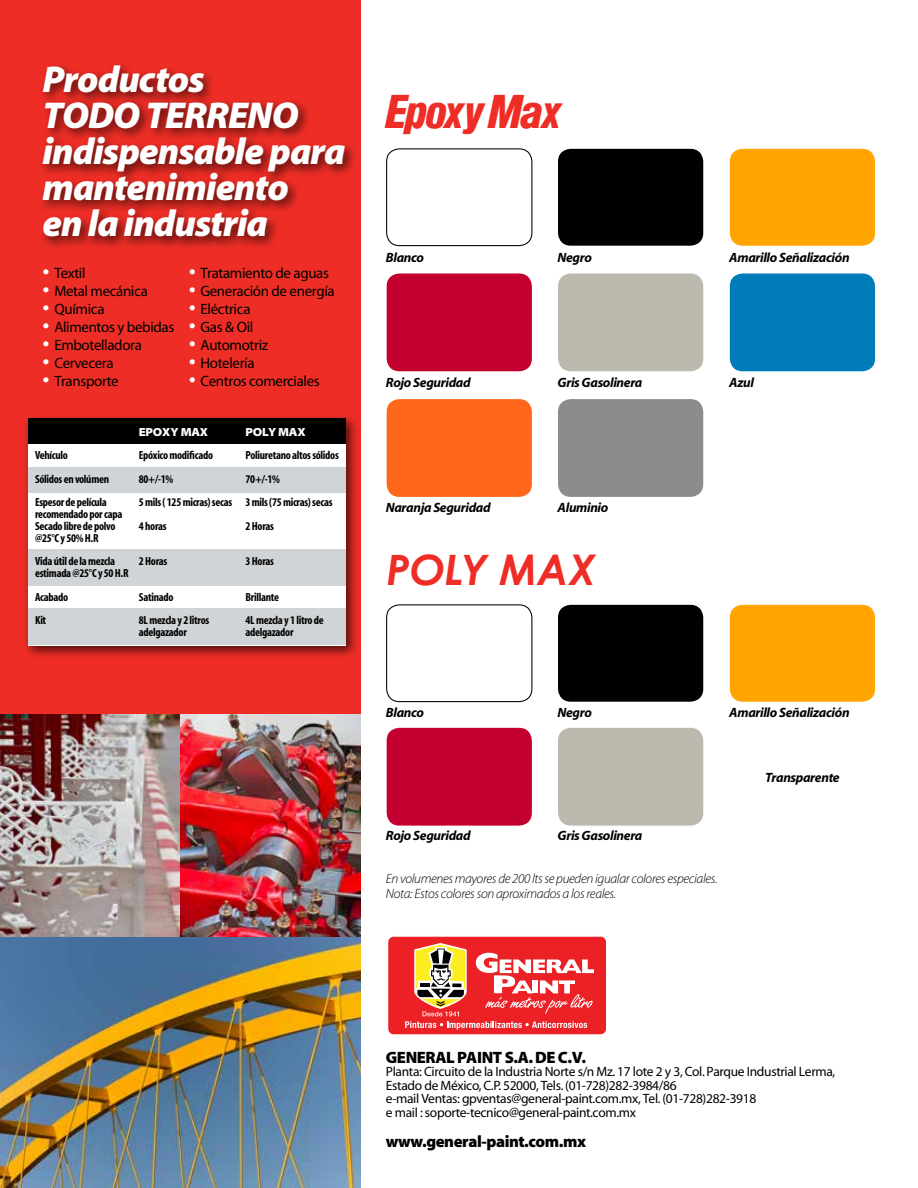
<style>
.page{position:relative;width:918px;height:1188px;background:#fff}
.page>*{position:absolute;margin:0;border:0;box-sizing:border-box;transform-origin:0 0}
.t1{font:49.35px "Nimbus San P Blac Cond Ital";color:#ee2e26}
.t2{font:italic 700 41.85px "Century Gothic";color:#ee2e26}
.t3{font:37.5px/36px "Myriad MM It 830 600";letter-spacing:-.015em;color:#fff}
.t4{font:16.5px "Myriad MM 830 600";letter-spacing:-.025em;color:#000}
.t5{font:15px "Myriad MM 400 600";letter-spacing:-.025em;color:#000}
.t6{font:13.5px/13.5px "Myriad MM 400 600";letter-spacing:-.025em;color:#000}
.t7{font:13.5px "Myriad MM It 700 600";letter-spacing:-.025em;color:#000}
.t8{font:13.5px/15px "Myriad MM It 215 600";letter-spacing:-.025em;color:#000}
.t9{font:11.7px/23.5px "Myriad MM 700 300";letter-spacing:-.105em;color:#000}
.t10{font:11.7px/23.5px "Myriad MM 700 300";letter-spacing:-.125em;color:#000}
.t11{font:11.7px/23.5px "Myriad MM 700 300";letter-spacing:-.06em;color:#000}
.t12{font:11.7px "Myriad MM 830 700";letter-spacing:-.025em;color:#fff}
.s1{font-family:"Myriad MM It 830 600";font-size:18px;color:#fff}
.s2{font-size:42.3px}
</style>
<div class="page">
<div style="left:0;top:0;width:360px;height:1188px;background:#ee2e26"></div>
<div style="left:386px;top:148px;width:146px;height:98px;border:1px solid #000;border-radius:13px"></div>
<div style="left:387px;top:274px;width:145px;height:97px;background:#c3002f;border-radius:13px"></div>
<div style="left:387px;top:399px;width:145px;height:98px;background:#ff671b;border-radius:13px"></div>
<div style="left:558px;top:149px;width:145px;height:97px;background:#000;border-radius:13px"></div>
<div style="left:558px;top:274px;width:145px;height:97px;background:#bcb9af;border-radius:13px"></div>
<div style="left:558px;top:399px;width:145px;height:98px;background:#8b8d8d;border-radius:13px"></div>
<div style="left:730px;top:149px;width:145px;height:97px;background:#ffa400;border-radius:13px"></div>
<div style="left:730px;top:274px;width:145px;height:97px;background:#007cba;border-radius:13px"></div>
<div style="left:386px;top:604px;width:146px;height:98px;border:1px solid #000;border-radius:13px"></div>
<div style="left:387px;top:728px;width:145px;height:98px;background:#c3002f;border-radius:13px"></div>
<div style="left:558px;top:605px;width:145px;height:97px;background:#000;border-radius:13px"></div>
<div style="left:558px;top:728px;width:145px;height:98px;background:#bcb9af;border-radius:13px"></div>
<div style="left:730px;top:605px;width:145px;height:97px;background:#ffa400;border-radius:13px"></div>
<svg style="left:388px;top:936px;width:218px;height:99px"></svg>
<div style="left:39px;top:61px;width:319px;height:189px;background:#000;opacity:.65"></div>
<div style="left:23px;top:414px;width:336px;height:245px;background:#000;opacity:.65"></div>
<div style="left:28px;top:418px;width:318px;height:227px;background:#fff"></div>
<div style="left:28px;top:418px;width:318px;height:25px;background:#000"></div>
<div style="left:28px;top:468px;width:318px;height:25px;background:#d1d4d6"></div>
<div style="left:28px;top:549px;width:318px;height:37px;background:#d1d4d6"></div>
<div style="left:28px;top:608px;width:318px;height:37px;background:#d1d4d6"></div>
<img style="left:0;top:715px;width:180px;height:222px">
<img style="left:180px;top:715px;width:180px;height:222px">
<img style="left:0;top:937px;width:361px;height:251px">
<h3 class="t3" style="left:43px;top:64px;width:304px">Productos<br>TODO TERRENO indispensable para mantenimiento<br>en la industria</h3>
<p class="t5" style="left:43px;top:265px;width:45px"><span class="s1">•</span> Textil</p>
<p class="t5" style="left:43px;top:283px;width:107px"><span class="s1">•</span> Metal mecánica</p>
<p class="t5" style="left:43px;top:301px;width:64px"><span class="s1">•</span> Química</p>
<p class="t5" style="left:43px;top:319px;width:133px"><span class="s1">•</span> Alimentos y bebidas</p>
<p class="t5" style="left:43px;top:337px;width:101px"><span class="s1">•</span> Embotelladora</p>
<p class="t5" style="left:43px;top:355px;width:73px"><span class="s1">•</span> Cervecera</p>
<p class="t5" style="left:43px;top:373px;width:78px"><span class="s1">•</span> Transporte</p>
<p class="t5" style="left:189px;top:265px;width:142px"><span class="s1">•</span> Tratamiento de aguas</p>
<p class="t5" style="left:189px;top:283px;width:148px"><span class="s1">•</span> Generación de energía</p>
<p class="t5" style="left:189px;top:301px;width:63px"><span class="s1">•</span> Eléctrica</p>
<p class="t5" style="left:189px;top:319px;width:66px"><span class="s1">•</span> Gas &amp; Oil</p>
<p class="t5" style="left:189px;top:337px;width:81px"><span class="s1">•</span> Automotriz</p>
<p class="t5" style="left:189px;top:355px;width:67px"><span class="s1">•</span> Hotelería</p>
<p class="t5" style="left:189px;top:373px;width:133px"><span class="s1">•</span> Centros comerciales</p>
<p class="t10" style="left:35px;top:444px;width:77px">Vehículo<br>Sólidos en volúmen<br>Espesor de película</p>
<p class="t10" style="left:35px;top:509px;width:89px;line-height:11.7px">recomendado por capa<br>Secado libre de polvo @25°Cy 50% H.R</p>
<p class="t9" style="left:35px;top:556px;width:96px;line-height:11.7px">Vida útil de la mezcla estimada @25°Cy 50 H.R</p>
<p class="t9" style="left:35px;top:585px;width:36px">Acabado<br>Kit</p>
<p class="t12" style="left:139px;top:426px;width:71px">EPOXY MAX</p>
<p class="t9" style="left:139px;top:444px;width:96px">Epóxico modificado<br>80+/-1%<br>5 mils ( 125 micras) secas<br>4 horas</p>
<p class="t9" style="left:139px;top:550px;width:31px">2 Horas</p>
<p class="t9" style="left:139px;top:585px;width:73px">Satinado<br>8L mezcla y 2 litros</p>
<p class="t9" style="left:139px;top:621px;width:50px">adelgazador</p>
<p class="t12" style="left:246px;top:426px;width:62px">POLY MAX</p>
<p class="t9" style="left:246px;top:444px;width:96px">Poliuretano altos sólidos<br>70+/-1%<br>3 mils (75 micras) secas<br>2 Horas</p>
<p class="t9" style="left:246px;top:550px;width:31px">3 Horas</p>
<p class="t11" style="left:246px;top:585px;width:81px">Brillante<br>4L mezcla y 1 litro de</p>
<p class="t9" style="left:246px;top:621px;width:50px">adelgazador</p>
<h1 class="t1" style="left:387px;top:87px;width:176px">Epoxy Max</h1>
<p class="t7" style="left:386px;top:251px;width:40px">Blanco</p>
<p class="t7" style="left:558px;top:251px;width:36px">Negro</p>
<p class="t7" style="left:386px;top:376px;width:86px">Rojo Seguridad</p>
<p class="t7" style="left:558px;top:376px;width:86px">Gris Gasolinera</p>
<p class="t7" style="left:386px;top:501px;width:106px">Naranja Seguridad</p>
<p class="t7" style="left:558px;top:501px;width:52px">Aluminio</p>
<h2 class="t2" style="left:387px;top:543px;width:212px">POLY <span class="s2">MAX</span></h2>
<p class="t7" style="left:729px;top:251px;width:122px">Amarillo Señalización</p>
<p class="t7" style="left:729px;top:376px;width:26px">Azul</p>
<p class="t7" style="left:386px;top:706px;width:40px">Blanco</p>
<p class="t7" style="left:558px;top:706px;width:36px">Negro</p>
<p class="t7" style="left:729px;top:706px;width:122px">Amarillo Señalización</p>
<p class="t7" style="left:386px;top:829px;width:86px">Rojo Seguridad</p>
<p class="t7" style="left:558px;top:829px;width:86px">Gris Gasolinera</p>
<p class="t8" style="left:386px;top:872px;width:333px">En volumenes mayores de 200 lts se pueden igualar colores especiales.<br>Nota: Estos colores son aproximados a los reales.</p>
<p class="t7" style="left:765px;top:771px;width:76px">Transparente</p>
<p class="t4" style="left:386px;top:1049px;width:202px">GENERAL PAINT S.A. DE C.V.</p>
<p class="t6" style="left:386px;top:1066px;width:451px">Planta: Circuito de la Industria Norte s/n Mz. 17 lote 2 y 3, Col. Parque Industrial Lerma, Estado de México, C.P. 52000, Tels. (01-728)282-3984/86<br>e-mail Ventas: gpventas@general-paint.com.mx, Tel. (01-728)282-3918<br>e mail : soporte-tecnico@general-paint.com.mx</p>
<p class="t4" style="left:386px;top:1133px;width:202px">www.general-paint.com.mx</p>
</div>
